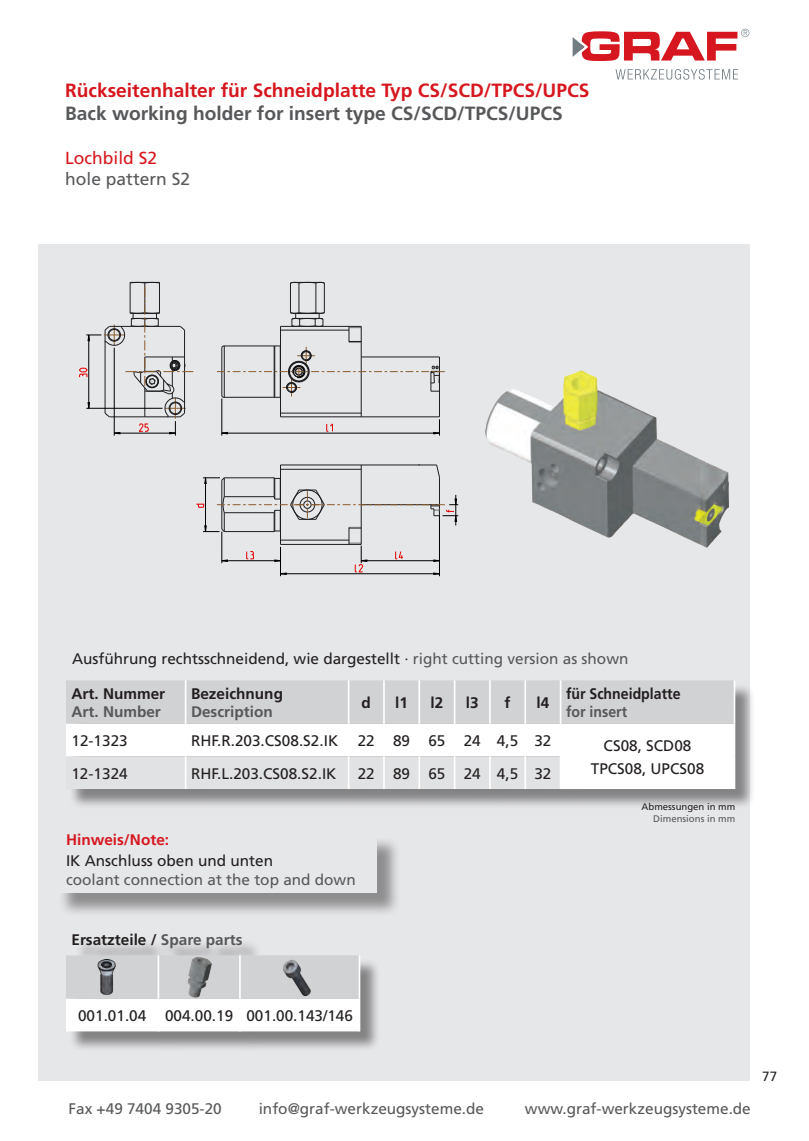
<style>
.page{position:relative;width:809px;height:1141px;background:#fff}
.page>*{position:absolute;margin:0;border:0;box-sizing:border-box;transform-origin:0 0}
.t1{font:700 19.07px/22.9px "Frutiger";color:#d7171f}
.t2{font:17.5px/20.8px "Frutiger";color:#57585a}
.t3{font:15.4px/23.1px "Frutiger";color:#231f20;text-align:center}
.t4{font:15.4px "Frutiger";color:#57585a}
.t5{font:700 15.4px/18.4px "Frutiger";color:#231f20}
.t6{font:700 15.4px/18.4px "Frutiger";color:#231f20;scale:.92 1}
.t7{font:13.47px "Frutiger";color:#231f20}
.t8{font:9.62px/11.5px "Frutiger";color:#231f20;text-align:right}
.s1{color:#57585a}
.s2{color:#d7171f}
.s3{font-weight:700;color:#d7171f}
</style>
<div class="page">
<div style="left:38px;top:245px;width:712px;height:836px;background:#e6e7e9"></div>
<svg style="left:615px;top:69px;width:123px;height:11px"></svg>
<svg style="left:572px;top:29px;width:177px;height:32px"></svg>
<svg style="left:326px;top:423px;width:7px;height:9px"></svg>
<hr style="left:280px;top:416px;width:159px;height:1px;background:#222226">
<hr style="left:280px;top:413px;width:81px;height:1px;background:#222226">
<hr style="left:280px;top:326px;width:1px;height:91px;background:#222226">
<hr style="left:290px;top:283px;width:1px;height:30px;background:#222226">
<hr style="left:298px;top:283px;width:1px;height:30px;background:#222226">
<hr style="left:315px;top:283px;width:1px;height:30px;background:#222226">
<hr style="left:324px;top:283px;width:1px;height:30px;background:#222226">
<hr style="left:361px;top:326px;width:1px;height:91px;background:#222226">
<hr style="left:439px;top:373px;width:1px;height:44px;background:#222226">
<svg style="left:290px;top:281px;width:35px;height:3px"></svg>
<hr style="left:221px;top:398px;width:1px;height:38px;background:#000">
<hr style="left:222px;top:433px;width:217px;height:1px;background:#000">
<svg style="left:433px;top:419px;width:7px;height:17px"></svg>
<svg style="left:217px;top:312px;width:228px;height:86px"></svg>
<svg style="left:196px;top:464px;width:262px;height:112px"></svg>
<svg style="left:79px;top:282px;width:114px;height:154px"></svg>
<img style="left:485px;top:371px;width:244px;height:176px">
<div style="left:68px;top:683px;width:688px;height:127px;background:#231f20;opacity:.5"></div>
<div style="left:66px;top:680px;width:667px;height:44px;background:#d1d2d4"></div>
<div style="left:66px;top:724px;width:667px;height:65px;background:#fff"></div>
<svg style="left:66px;top:756px;width:493px;height:33px"></svg>
<hr style="left:348px;top:680px;width:1px;height:44px;background:#fff">
<hr style="left:383px;top:680px;width:2px;height:44px;background:#fff">
<hr style="left:418px;top:680px;width:2px;height:44px;background:#fff">
<hr style="left:348px;top:724px;width:1px;height:32px;background:#fff">
<hr style="left:383px;top:724px;width:2px;height:32px;background:#fff">
<hr style="left:418px;top:724px;width:2px;height:32px;background:#fff">
<hr style="left:348px;top:756px;width:1px;height:33px;background:#fff">
<hr style="left:383px;top:756px;width:2px;height:33px;background:#fff">
<hr style="left:418px;top:756px;width:2px;height:33px;background:#fff">
<hr style="left:454px;top:680px;width:1px;height:44px;background:#fff">
<hr style="left:454px;top:724px;width:1px;height:32px;background:#fff">
<hr style="left:454px;top:756px;width:1px;height:33px;background:#fff">
<hr style="left:489px;top:680px;width:2px;height:44px;background:#fff">
<hr style="left:524px;top:680px;width:2px;height:44px;background:#fff">
<hr style="left:559px;top:680px;width:2px;height:44px;background:#fff">
<hr style="left:733px;top:680px;width:2px;height:44px;background:#fff">
<hr style="left:489px;top:724px;width:2px;height:32px;background:#fff">
<hr style="left:524px;top:724px;width:2px;height:32px;background:#fff">
<hr style="left:559px;top:724px;width:2px;height:32px;background:#fff">
<hr style="left:733px;top:724px;width:2px;height:32px;background:#fff">
<hr style="left:489px;top:756px;width:2px;height:33px;background:#fff">
<hr style="left:524px;top:756px;width:2px;height:33px;background:#fff">
<hr style="left:559px;top:756px;width:2px;height:33px;background:#fff">
<hr style="left:733px;top:756px;width:2px;height:33px;background:#fff">
<hr style="left:185px;top:680px;width:1px;height:44px;background:#fff">
<hr style="left:185px;top:724px;width:1px;height:32px;background:#fff">
<hr style="left:185px;top:756px;width:1px;height:33px;background:#fff">
<div style="left:58px;top:836px;width:343px;height:81px;background:#231f20;opacity:.45"></div>
<div style="left:55px;top:833px;width:322px;height:60px;background:#e6e7e9"></div>
<div style="left:68px;top:936px;width:313px;height:116px;background:#231f20;opacity:.5"></div>
<svg style="left:66px;top:955px;width:293px;height:76px;background:#eff0f0"></svg>
<hr style="left:158px;top:955px;width:1px;height:44px;background:#fff">
<hr style="left:239px;top:955px;width:2px;height:44px;background:#fff">
<hr style="left:359px;top:955px;width:1px;height:44px;background:#fff">
<hr style="left:158px;top:999px;width:1px;height:32px;background:#fff">
<hr style="left:239px;top:999px;width:2px;height:32px;background:#fff">
<hr style="left:359px;top:999px;width:1px;height:32px;background:#fff">
<img style="left:67px;top:960px;width:78px;height:34px">
<img style="left:264px;top:955px;width:78px;height:47px">
<img style="left:167px;top:949px;width:59px;height:59px">
<p class="t1" style="left:65px;top:79px;width:525px">Rückseitenhalter für Schneidplatte Typ CS/SCD/TPCS/UPCS<br><span class="s1">Back working holder for insert type CS/SCD/TPCS/UPCS</span></p>
<p class="t2" style="left:65px;top:148px;width:126px"><span class="s2">Lochbild S2 </span>hole pattern S2</p>
<p class="t3" style="left:72px;top:647px;width:558px">Ausführung rechtsschneidend, wie dargestellt · <span class="s1">right cutting version as shown</span></p>
<p class="t5" style="left:71px;top:684px;width:95px">Art. Nummer<br><span class="s1">Art. Number</span></p>
<p class="t5" style="left:191px;top:684px;width:93px">Bezeichnung<br><span class="s1">Description</span></p>
<p class="t5" style="left:361px;top:693px;width:11px">d</p>
<p class="t5" style="left:395px;top:693px;width:14px">l1</p>
<p class="t5" style="left:430px;top:693px;width:14px">l2</p>
<p class="t5" style="left:466px;top:693px;width:14px">l3</p>
<p class="t5" style="left:504px;top:693px;width:7px">f</p>
<p class="t5" style="left:536px;top:693px;width:14px">l4</p>
<p class="t6" style="left:566px;top:684px;width:126px">für Schneidplatte <span class="s1">for insert</span></p>
<p class="t3" style="left:71px;top:729px;width:58px">12-1323</p>
<p class="t3" style="left:191px;top:729px;width:149px">RHF.R.203.CS08.S2.IK</p>
<p class="t3" style="left:358px;top:729px;width:195px">22 89 65 24 4,5 32</p>
<p class="t3" style="left:591px;top:734px;width:115px">CS08, SCD08<br>TPCS08, UPCS08</p>
<p class="t3" style="left:71px;top:762px;width:58px">12-1324</p>
<p class="t3" style="left:191px;top:762px;width:147px">RHF.L.203.CS08.S2.IK</p>
<p class="t3" style="left:358px;top:762px;width:195px">22 89 65 24 4,5 32</p>
<p class="t3" style="left:66px;top:829px;width:208px;line-height:21.2px;text-align:left"><span class="s3">Hinweis/Note:<br></span>IK Anschluss oben und unten</p>
<p class="t4" style="left:66px;top:870px;width:291px">coolant connection at the top and down</p>
<p class="t5" style="left:71px;top:930px;width:172px">Ersatzteile / <span class="s1">Spare parts</span></p>
<p class="t8" style="left:641px;top:801px;width:95px">Abmessungen in mm<br><span class="s1">Dimensions in mm</span></p>
<p class="t3" style="left:78px;top:1004px;width:276px">001.01.04 004.00.19 001.00.143/146</p>
<p class="t4" style="left:68px;top:1099px;width:155px">Fax +49 7404 9305-20</p>
<p class="t4" style="left:259px;top:1099px;width:227px">info@graf-werkzeugsysteme.de</p>
<p class="t4" style="left:525px;top:1099px;width:227px">www.graf-werkzeugsysteme.de</p>
<p class="t7" style="left:762px;top:1069px;width:16px">77</p>
</div>
